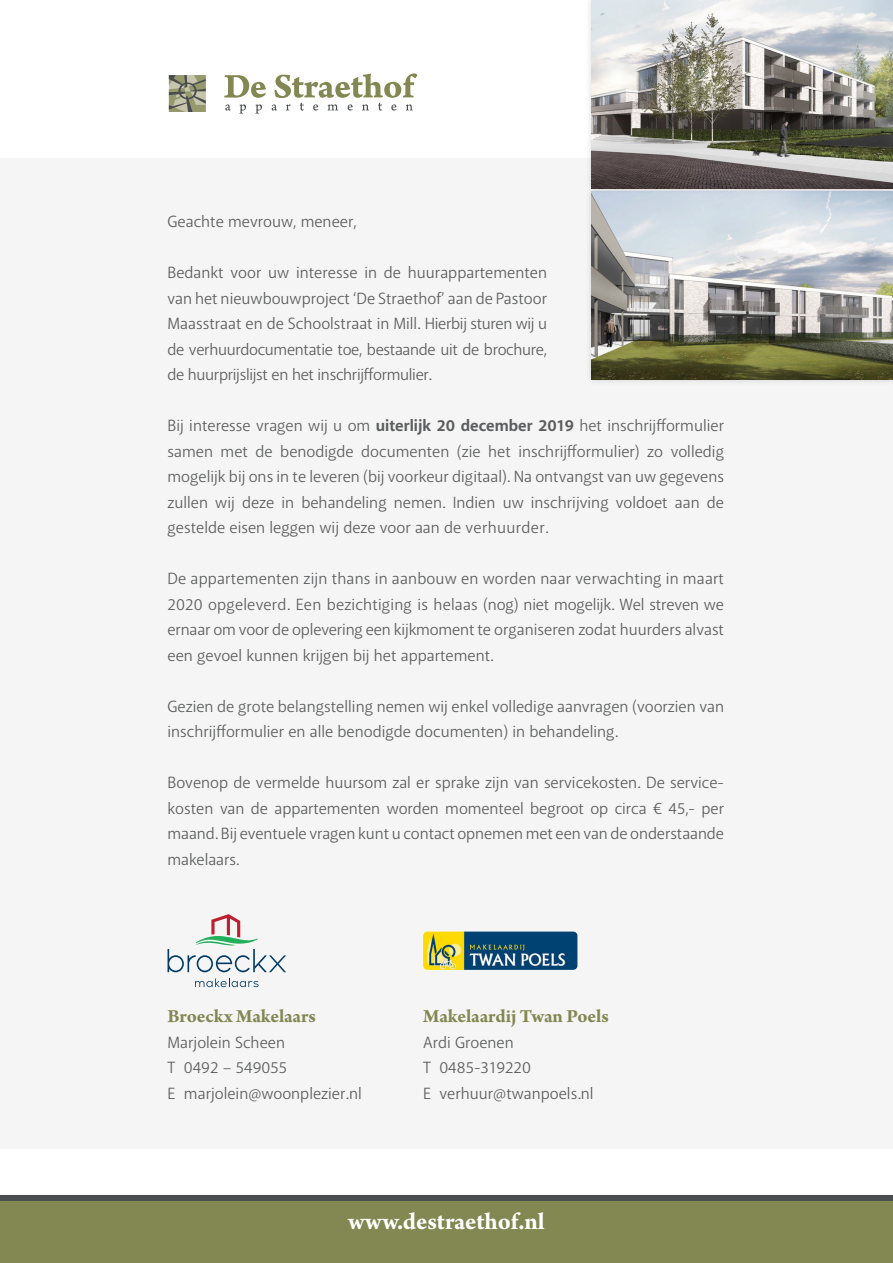
<style>
.page{position:relative;width:893px;height:1263px;background:#fff}
.page>*{position:absolute;margin:0;border:0;box-sizing:border-box;transform-origin:0 0}
.t1{font:700 25.2px "Arno Pro";color:#fff}
.t2{font:700 19.5px "Arno Pro";letter-spacing:-.005em;color:#838751}
.t3{font:16.5px/25.5px "Akagi Pro";color:#5c5d5e;text-align:justify}
.s1{font-weight:700}
</style>
<div class="page">
<div style="left:0;top:158px;width:893px;height:991px;background:#f5f5f5"></div>
<svg style="left:0;top:1195px;width:893px;height:68px;background:#7d8150"></svg>
<div style="left:585px;top:185px;width:308px;height:200px;background:#231f20;opacity:.15"></div>
<img style="left:592px;top:194px;width:301px;height:186px">
<div style="left:585px;top:0;width:308px;height:194px;background:#231f20;opacity:.15"></div>
<img style="left:592px;top:0;width:301px;height:188px">
<svg style="left:224px;top:75px;width:42px;height:23px"></svg>
<svg style="left:225px;top:104px;width:6px;height:7px"></svg>
<svg style="left:239px;top:104px;width:7px;height:10px"></svg>
<svg style="left:255px;top:104px;width:7px;height:10px"></svg>
<svg style="left:272px;top:73px;width:145px;height:38px"></svg>
<svg style="left:169px;top:75px;width:37px;height:37px"></svg>
<svg style="left:195px;top:978px;width:64px;height:9px"></svg>
<svg style="left:168px;top:914px;width:118px;height:58px"></svg>
<img style="left:423px;top:931px;width:154px;height:39px">
<p class="t3" style="left:168px;top:209px;width:191px">Geachte mevrouw, meneer,</p>
<p class="t3" style="left:168px;top:260px;width:381px">Bedankt voor uw interesse in de huurappartementen van het nieuwbouwproject ‘De Straethof’ aan de Pastoor Maasstraat en de Schoolstraat in Mill. Hierbij sturen wij u de verhuurdocumentatie toe, bestaande uit de brochure, de huurprijslijst en het inschrijfformulier.</p>
<p class="t3" style="left:168px;top:413px;width:558px">Bij interesse vragen wij u om <span class="s1">uiterlijk 20 december 2019</span> het inschrijfformulier samen met de benodigde documenten (zie het inschrijfformulier) zo volledig mogelijk bij ons in te leveren (bij voorkeur digitaal). Na ontvangst van uw gegevens zullen wij deze in behandeling nemen. Indien uw inschrijving voldoet aan de gestelde eisen leggen wij deze voor aan de verhuurder.</p>
<p class="t3" style="left:168px;top:566px;width:558px">De appartementen zijn thans in aanbouw en worden naar verwachting in maart 2020 opgeleverd. Een bezichtiging is helaas (nog) niet mogelijk. Wel streven we ernaar om voor de oplevering een kijkmoment te organiseren zodat huurders alvast een gevoel kunnen krijgen bij het appartement.</p>
<p class="t3" style="left:168px;top:694px;width:558px">Gezien de grote belangstelling nemen wij enkel volledige aanvragen (voorzien van inschrijfformulier en alle benodigde documenten) in behandeling.</p>
<p class="t3" style="left:168px;top:770px;width:558px">Bovenop de vermelde huursom zal er sprake zijn van servicekosten. De service&shy;kosten van de appartementen worden momenteel begroot op circa € 45,- per maand. Bij eventuele vragen kunt u contact opnemen met een van de onderstaande makelaars.</p>
<p class="t2" style="left:168px;top:1005px;width:150px">Broeckx Makelaars</p>
<p class="t3" style="left:168px;top:1030px;width:119px">Marjolein Scheen</p>
<p class="t3" style="left:168px;top:1055px;width:121px">T 0492 – 549055</p>
<p class="t3" style="left:168px;top:1081px;width:196px">E marjolein@woonplezier.nl</p>
<p class="t2" style="left:423px;top:1005px;width:187px">Makelaardij Twan Poels</p>
<p class="t3" style="left:423px;top:1030px;width:92px">Ardi Groenen</p>
<p class="t3" style="left:423px;top:1055px;width:109px">T 0485-319220</p>
<p class="t3" style="left:423px;top:1081px;width:172px">E verhuur@twanpoels.nl</p>
<p class="t1" style="left:348px;top:1206px;width:198px">www.destraethof.nl</p>
</div>
